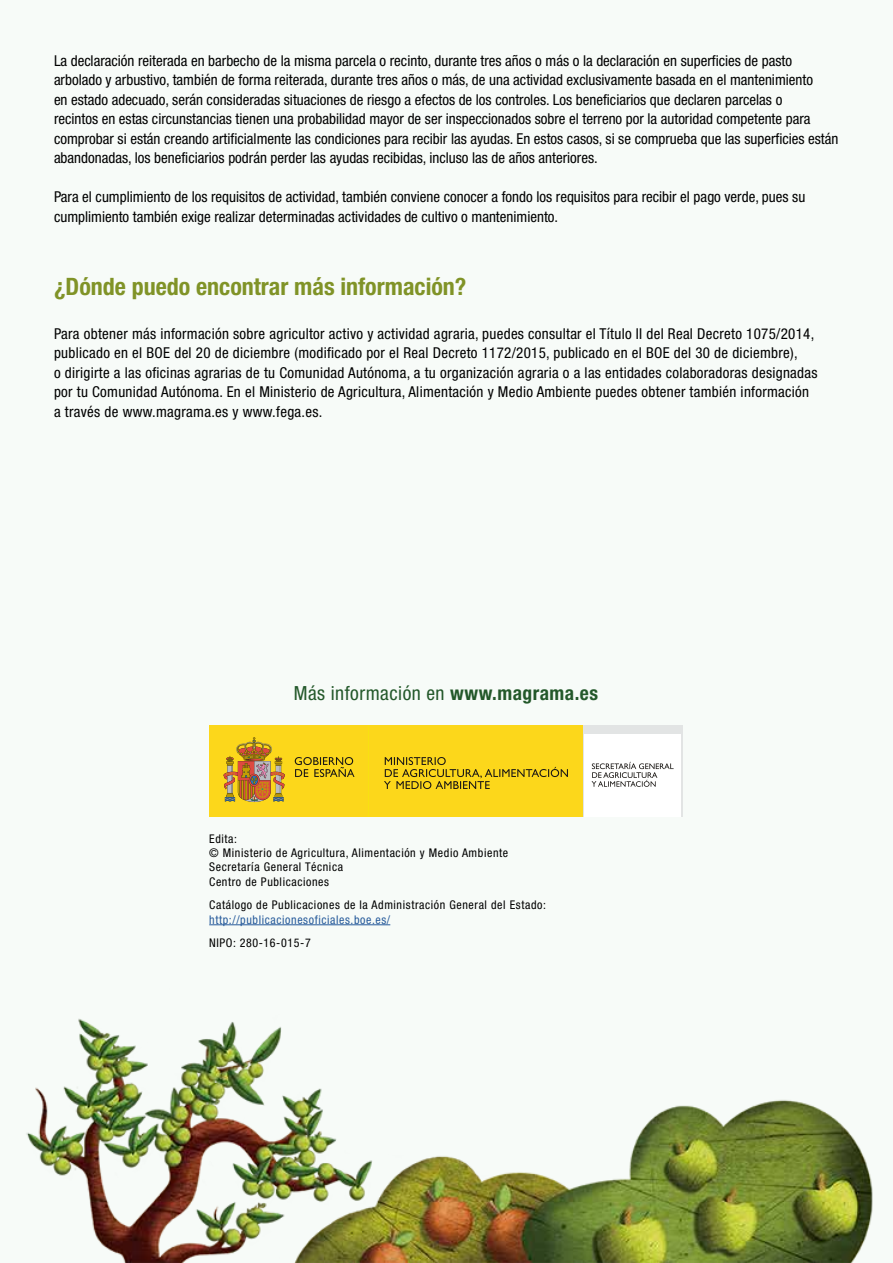
<style>
.page{position:relative;width:893px;height:1263px;background:#f7fbf8}
.page>*{position:absolute;margin:0;border:0;box-sizing:border-box;transform-origin:0 0}
.t1{font:700 condensed 24px "Helvetica Neue";color:#809327}
.t2{font:condensed 19.5px "Helvetica Neue";letter-spacing:.025em;color:#23582a}
.t3{font:condensed 15px/19.5px "Helvetica Neue";color:#000}
.t4{font:condensed 15px/19.5px "Helvetica Neue";letter-spacing:.02em;color:#000}
.t5{font:condensed 12px/14.4px "Helvetica Neue";letter-spacing:.05em;color:#000}
.t6{font:condensed 12px "Helvetica Neue";letter-spacing:.05em;color:#275b9b}
.s1{font-weight:700}
</style>
<div class="page">
<img style="left:26px;top:1019px;width:847px;height:244px">
<div style="left:365px;top:725px;width:7px;height:92px;background:#f9e011"></div>
<div style="left:369px;top:725px;width:214px;height:92px;background:#fcd71b"></div>
<svg style="left:384px;top:757px;width:184px;height:32px"></svg>
<div style="left:209px;top:725px;width:158px;height:92px;background:#fcd71b"></div>
<svg style="left:223px;top:737px;width:62px;height:65px"></svg>
<svg style="left:295px;top:757px;width:59px;height:20px"></svg>
<div style="left:583px;top:725px;width:100px;height:92px;background:#e2e4e4"></div>
<div style="left:585px;top:734px;width:96px;height:82px;background:#fff"></div>
<svg style="left:591px;top:762px;width:83px;height:25px"></svg>
<hr style="left:209px;top:924px;width:181px;height:1px;background:#275b9b">
<p class="t3" style="left:54px;top:51px;width:786px">La declaración reiterada en barbecho de la misma parcela o recinto, durante tres años o más o la declaración en superficies de pasto arbolado y arbustivo, también de forma reiterada, durante tres años o más, de una actividad exclusivamente basada en el mantenimiento<br>en estado adecuado, serán consideradas situaciones de riesgo a efectos de los controles. Los beneficiarios que declaren parcelas o<br>recintos en estas circunstancias tienen una probabilidad mayor de ser inspeccionados sobre el terreno por la autoridad competente para comprobar si están creando artificialmente las condiciones para recibir las ayudas. En estos casos, si se comprueba que las superficies están abandonadas, los beneficiarios podrán perder las ayudas recibidas, incluso las de años anteriores.</p>
<p class="t3" style="left:54px;top:187px;width:753px">Para el cumplimiento de los requisitos de actividad, también conviene conocer a fondo los requisitos para recibir el pago verde, pues su cumplimiento también exige realizar determinadas actividades de cultivo o mantenimiento.</p>
<h1 class="t1" style="left:54px;top:272px;width:414px">¿Dónde puedo encontrar más información?</h1>
<p class="t4" style="left:54px;top:324px;width:765px">Para obtener más información sobre agricultor activo y actividad agraria, puedes consultar el Título II del Real Decreto 1075/2014, publicado en el BOE del 20 de diciembre (modificado por el Real Decreto 1172/2015, publicado en el BOE del 30 de diciembre),<br>o dirigirte a las oficinas agrarias de tu Comunidad Autónoma, a tu organización agraria o a las entidades colaboradoras designadas por tu Comunidad Autónoma. En el Ministerio de Agricultura, Alimentación y Medio Ambiente puedes obtener también información a través de www.magrama.es y www.fega.es.</p>
<h2 class="t2" style="left:294px;top:682px;width:306px">Más información en <span class="s1">www.magrama.es</span></h2>
<p class="t5" style="left:209px;top:831px;width:301px">Edita:<br>© Ministerio de Agricultura, Alimentación y Medio Ambiente<br>Secretaría General Técnica<br>Centro de Publicaciones</p>
<p class="t5" style="left:209px;top:898px;width:338px">Catálogo de Publicaciones de la Administración General del Estado:</p>
<p class="t6" style="left:209px;top:912px;width:183px">http://publicacionesoficiales.boe.es/</p>
<p class="t5" style="left:209px;top:935px;width:103px">NIPO: 280-16-015-7</p>
</div>
